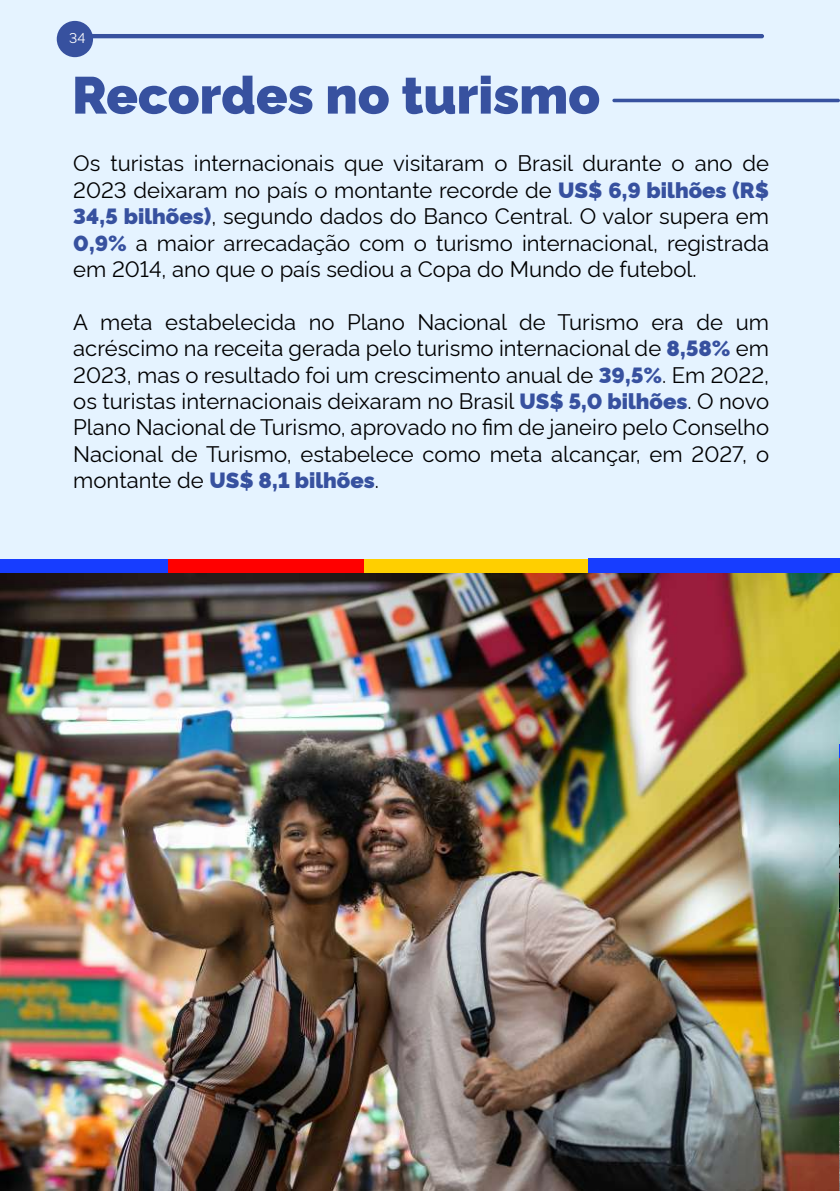
<style>
.page{position:relative;width:840px;height:1191px;background:#fff}
.page>*{position:absolute;margin:0;border:0;box-sizing:border-box;transform-origin:0 0}
.t1{font:900 52px "Rawline";color:#37519f}
.t2{font:22px/26.4px "Rawline";color:#000;text-align:justify}
.t3{font:14px "Rawline";color:#fff}
.s1{font-weight:900;color:#37519f}
</style>
<div class="page">
<div style="left:0;top:0;width:839px;height:559px;background:#e5f3ff"></div>
<hr style="left:71px;top:34px;width:692px;height:4px;background:#37519f;border-radius:2px">
<div style="left:57px;top:21px;width:36px;height:36px;background:#37519f;border-radius:50%"></div>
<hr style="left:612px;top:99px;width:227px;height:3px;background:#37519f;border-radius:2px">
<img style="left:0;top:573px;width:839px;height:618px">
<div style="left:0;top:559px;width:201px;height:14px;background:#173dff"></div>
<div style="left:168px;top:559px;width:235px;height:14px;background:#f00"></div>
<div style="left:364px;top:559px;width:235px;height:14px;background:#ffcf00"></div>
<div style="left:588px;top:558px;width:251px;height:15px;background:#173dff"></div>
<img style="left:838px;top:758px;width:1px;height:433px">
<svg style="left:838px;top:744px;width:1px;height:14px"></svg>
<p class="t3" style="left:69px;top:27px;width:18px">34</p>
<h1 class="t1" style="left:72px;top:55px;width:529px">Recordes no turismo</h1>
<p class="t2" style="left:73px;top:148px;width:697px">Os turistas internacionais que visitaram o Brasil durante o ano de 2023 deixaram no país o montante recorde de <span class="s1">US$ 6,9 bilhões (R$ 34,5 bilhões)</span>, segundo dados do Banco Central. O valor supera em <span class="s1">0,9%</span> a maior arrecadação com o turismo internacional, registrada em 2014, ano que o país sediou a Copa do Mundo de futebol.</p>
<p class="t2" style="left:73px;top:306px;width:697px">A meta estabelecida no Plano Nacional de Turismo era de um acréscimo na receita gerada pelo turismo internacional de <span class="s1">8,58%</span> em 2023, mas o resultado foi um crescimento anual de <span class="s1">39,5%</span>. Em 2022, os turistas internacionais deixaram no Brasil <span class="s1">US$ 5,0 bilhões</span>. O novo Plano Nacional de Turismo, aprovado no fim de janeiro pelo Conselho Nacional de Turismo, estabelece como meta alcançar, em 2027, o montante de <span class="s1">US$ 8,1 bilhões</span>.</p>
</div>
